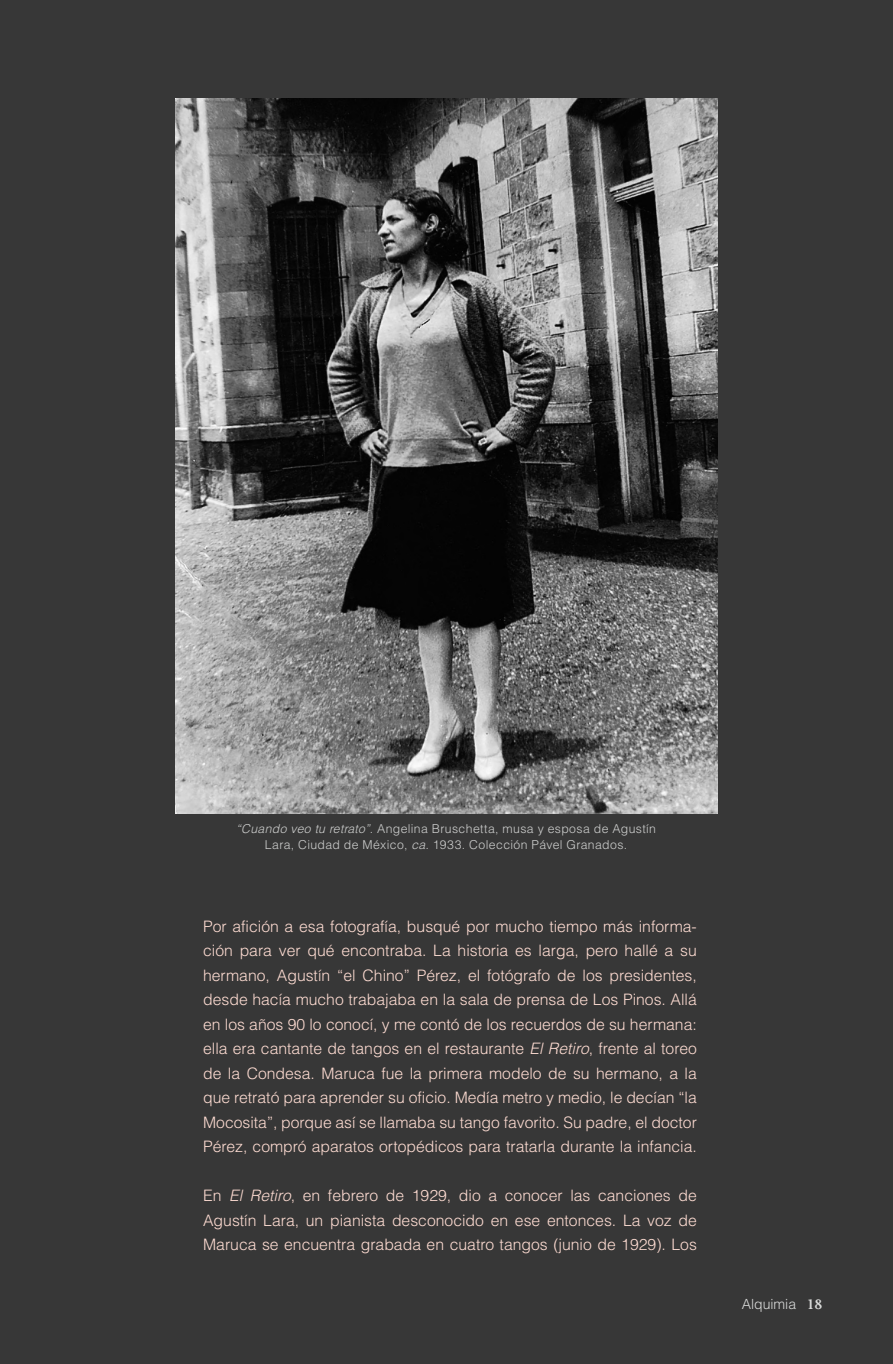
<style>
.page{position:relative;width:893px;height:1364px;background:#fff}
.page>*{position:absolute;margin:0;border:0;box-sizing:border-box;transform-origin:0 0}
.A6_Texto_párrafo_nor{font:300 15.75px/24.5px "Helvetica LT Std";color:#fedcd2;text-align:justify}
.t1{font:300 14px "Helvetica LT Std";color:#dadbda}
._00_Pie_de_foto_cala{font:300 12.25px/15.8px "Helvetica LT Std";letter-spacing:.03em;color:#cdcecd;text-align:center}
.s1{font-style:italic}
.s2{font-family:"Mrs Eaves OT";font-weight:700;font-size:15.75px}
</style>
<div class="page">
<div style="left:0;top:0;width:892px;height:1363px;background:#373737"></div>
<img style="left:175px;top:98px;width:543px;height:715px">
<p class="_00_Pie_de_foto_cala" style="left:236px;top:821px;width:421px"><span class="s1">“Cuando veo tu retrato”</span>. Angelina Bruschetta, musa y esposa de Agustín<br>Lara, Ciudad de México, <span class="s1">ca.</span> 1933. Colección Pável Granados.</p>
<p class="A6_Texto_párrafo_nor" style="left:203px;top:913px;width:495px">Por afición a esa fotografía, busqué por mucho tiempo más informa&shy;ción para ver qué encontraba. La historia es larga, pero hallé a su hermano, Agustín “el Chino” Pérez, el fotógrafo de los presidentes, desde hacía mucho trabajaba en la sala de prensa de Los Pinos. Allá en los años 90 lo conocí, y me contó de los recuerdos de su hermana: ella era cantante de tangos en el restaurante <span class="s1">El Retiro</span>, frente al toreo de la Condesa. Maruca fue la primera modelo de su hermano, a la que retrató para aprender su oficio. Medía metro y medio, le decían “la Mocosita”, porque así se llamaba su tango favorito. Su padre, el doctor Pérez, compró aparatos ortopédicos para tratarla durante la infancia.</p>
<p class="A6_Texto_párrafo_nor" style="left:203px;top:1183px;width:495px">En <span class="s1">El Retiro</span>, en febrero de 1929, dio a conocer las canciones de Agustín Lara, un pianista desconocido en ese entonces. La voz de Maruca se encuentra grabada en cuatro tangos (junio de 1929). Los</p>
<p class="t1" style="left:741px;top:1295px;width:83px">Alquimia <span class="s2">18</span></p>
</div>
